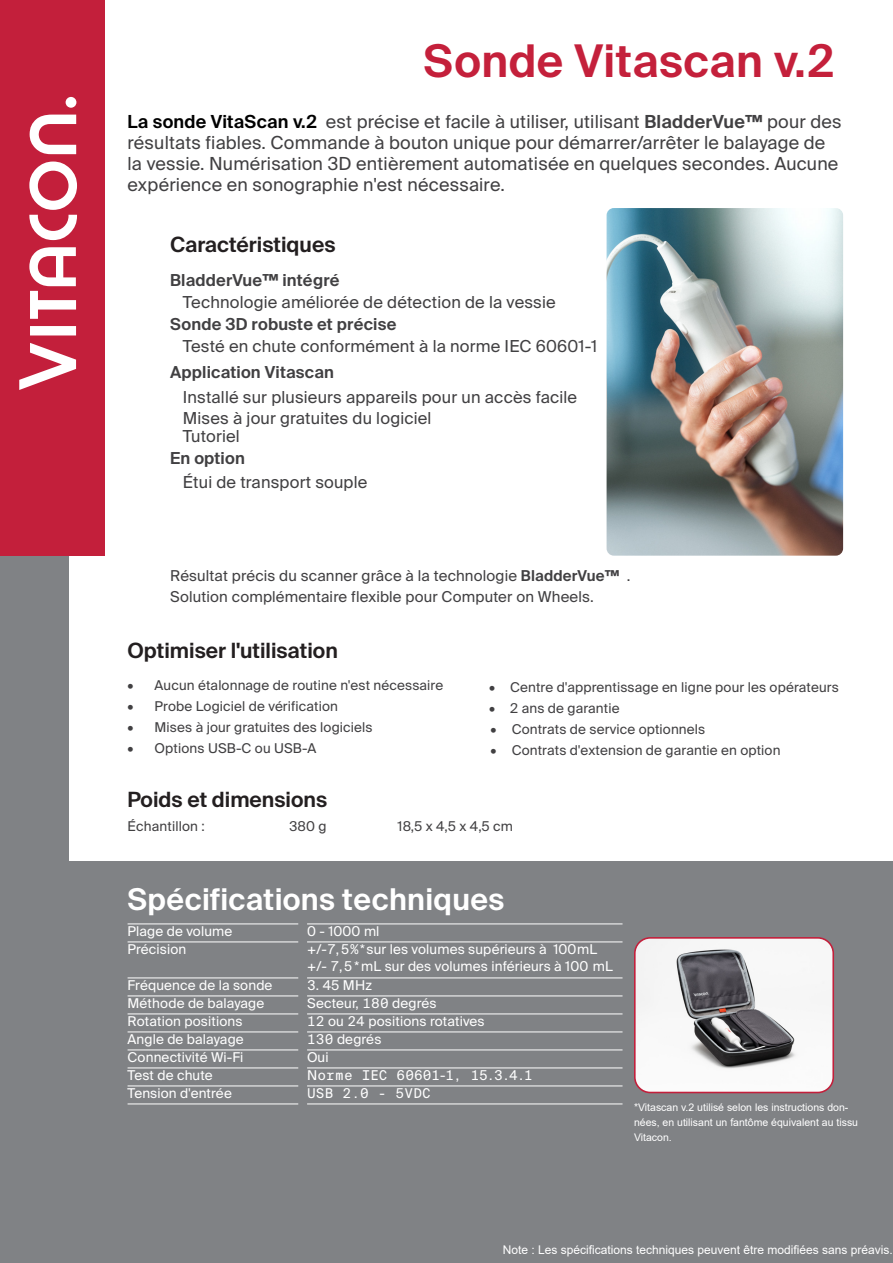
<style>
.page{position:relative;width:893px;height:1263px;background:#fff}
.page>*{position:absolute;margin:0;border:0;box-sizing:border-box;transform-origin:0 0}
.t1{font:600 45px "Suisse Intl";letter-spacing:.01em;color:#c4203b}
.t2{font:600 30px "Suisse Intl";letter-spacing:.01em;color:#fff}
.t3{font:600 21px "Suisse Intl";color:#231f20}
.t4{font:18px/21px "Suisse Intl";letter-spacing:.01em;color:#414042}
.t5{font:16.5px "Suisse Intl";letter-spacing:.01em;color:#414042}
.t6{font:600 16.5px "Suisse Intl";letter-spacing:.01em;color:#414042}
.t7{font:15px "Suisse Intl";letter-spacing:.01em;color:#414042}
.t8{font:13.5px "Suisse Intl";letter-spacing:.01em;color:#414042}
.List_red_7_11pt__10{font:13.5px "Suisse Intl";letter-spacing:.01em;color:#fff}
.List_red_7_11pt__10-2{font:13.5px "Suisse Intl Mono";letter-spacing:.01em;color:#fff}
.t9{font:12px "Arial";color:#fff}
.t10{font:10.5px/15px "Arial";color:#fff}
.s1{font-weight:600;color:#000}
.s2{font-weight:600}
.s3{font-family:"Suisse Intl Mono"}
.s4{font-family:"Suisse Intl"}
</style>
<div class="page">
<div style="left:38px;top:861px;width:855px;height:402px;background:#808285"></div>
<hr style="left:128px;top:924px;width:170px;height:1px;background:#fff">
<hr style="left:128px;top:942px;width:170px;height:1px;background:#fff">
<hr style="left:128px;top:978px;width:170px;height:1px;background:#fff">
<hr style="left:128px;top:996px;width:170px;height:1px;background:#fff">
<hr style="left:128px;top:1014px;width:170px;height:1px;background:#fff">
<hr style="left:128px;top:1032px;width:170px;height:1px;background:#fff">
<hr style="left:128px;top:1050px;width:170px;height:1px;background:#fff">
<hr style="left:128px;top:1068px;width:170px;height:1px;background:#fff">
<hr style="left:128px;top:1086px;width:170px;height:1px;background:#fff">
<hr style="left:128px;top:1104px;width:170px;height:1px;background:#fff">
<hr style="left:307px;top:924px;width:315px;height:1px;background:#fff">
<hr style="left:307px;top:942px;width:315px;height:1px;background:#fff">
<hr style="left:307px;top:978px;width:315px;height:1px;background:#fff">
<hr style="left:307px;top:996px;width:315px;height:1px;background:#fff">
<hr style="left:307px;top:1014px;width:315px;height:1px;background:#fff">
<hr style="left:307px;top:1032px;width:315px;height:1px;background:#fff">
<hr style="left:307px;top:1050px;width:315px;height:1px;background:#fff">
<hr style="left:307px;top:1068px;width:315px;height:1px;background:#fff">
<hr style="left:307px;top:1086px;width:315px;height:1px;background:#fff">
<hr style="left:307px;top:1104px;width:315px;height:1px;background:#fff">
<img style="left:635px;top:940px;width:198px;height:152px">
<div style="left:634px;top:937px;width:200px;height:156px;border:2px solid #c31f3b;border-radius:16px"></div>
<div style="left:0;top:551px;width:69px;height:712px;background:#808285"></div>
<div style="left:0;top:0;width:105px;height:556px;background:#c31f3b"></div>
<div style="left:30px;top:326px;width:46px;height:9px;background:#fff"></div>
<svg style="left:30px;top:115px;width:46px;height:39px"></svg>
<div style="left:66px;top:97px;width:10px;height:11px;background:#fff;border-radius:50%"></div>
<svg style="left:29px;top:247px;width:47px;height:72px"></svg>
<svg style="left:19px;top:343px;width:57px;height:47px"></svg>
<svg style="left:29px;top:162px;width:48px;height:78px"></svg>
<img style="left:607px;top:208px;width:236px;height:348px">
<p class="t1" style="left:423px;top:35px;width:412px">Sonde Vitascan v.2</p>
<p class="t4" style="left:128px;top:111px;width:715px"><span class="s1">La sonde VitaScan v.2</span> est précise et facile à utiliser, utilisant <span class="s2">BladderVue™</span> pour des résultats fiables. Commande à bouton unique pour démarrer/arrêter le balayage de la vessie. Numérisation 3D entièrement automatisée en quelques secondes. Aucune expérience en sonographie n'est nécessaire.</p>
<p class="t3" style="left:170px;top:232px;width:167px">Caractéristiques</p>
<p class="t6" style="left:170px;top:270px;width:171px">BladderVue™ intégré</p>
<p class="t5" style="left:183px;top:293px;width:374px">Technologie améliorée de détection de la vessie</p>
<p class="t6" style="left:170px;top:315px;width:228px">Sonde 3D robuste et précise</p>
<p class="t5" style="left:183px;top:337px;width:416px">Testé en chute conformément à la norme IEC 60601-1</p>
<p class="t6" style="left:170px;top:362px;width:165px">Application Vitascan</p>
<p class="t5" style="left:183px;top:388px;width:396px">Installé sur plusieurs appareils pour un accès facile</p>
<p class="t5" style="left:183px;top:409px;width:250px">Mises à jour gratuites du logiciel</p>
<p class="t5" style="left:183px;top:427px;width:58px">Tutoriel</p>
<p class="t6" style="left:170px;top:449px;width:76px">En option</p>
<p class="t5" style="left:183px;top:473px;width:186px">Étui de transport souple</p>
<p class="t7" style="left:170px;top:567px;width:462px">Résultat précis du scanner grâce à la technologie <span class="s2">BladderVue™</span> .</p>
<p class="t7" style="left:170px;top:588px;width:425px">Solution complémentaire flexible pour Computer on Wheels.</p>
<p class="t3" style="left:128px;top:639px;width:212px">Optimiser l'utilisation</p>
<p class="t8" style="left:128px;top:677px;width:317px">• Aucun étalonnage de routine n'est nécessaire</p>
<p class="t8" style="left:128px;top:698px;width:212px">• Probe Logiciel de vérification</p>
<p class="t8" style="left:128px;top:719px;width:247px">• Mises à jour gratuites des logiciels</p>
<p class="t8" style="left:128px;top:740px;width:190px">• Options USB-C ou USB-A</p>
<p class="t8" style="left:489px;top:679px;width:351px">• Centre d'apprentissage en ligne pour les opérateurs</p>
<p class="t8" style="left:489px;top:700px;width:132px">• 2 ans de garantie</p>
<p class="t8" style="left:490px;top:721px;width:216px">• Contrats de service optionnels</p>
<p class="t8" style="left:490px;top:742px;width:291px">• Contrats d'extension de garantie en option</p>
<p class="t3" style="left:128px;top:787px;width:201px">Poids et dimensions</p>
<p class="t8" style="left:128px;top:818px;width:79px">Échantillon :</p>
<p class="t8" style="left:290px;top:818px;width:39px">380 g</p>
<p class="t8" style="left:398px;top:818px;width:117px">18,5 x 4,5 x 4,5 cm</p>
<p class="t2" style="left:128px;top:882px;width:378px">Spécifications techniques</p>
<p class="List_red_7_11pt__10" style="left:128px;top:923px;width:106px">Plage de volume</p>
<p class="List_red_7_11pt__10" style="left:128px;top:941px;width:60px">Précision</p>
<p class="List_red_7_11pt__10" style="left:128px;top:977px;width:146px">Fréquence de la sonde</p>
<p class="List_red_7_11pt__10" style="left:128px;top:995px;width:138px">Méthode de balayage</p>
<p class="List_red_7_11pt__10" style="left:128px;top:1013px;width:116px">Rotation positions</p>
<p class="List_red_7_11pt__10" style="left:128px;top:1031px;width:118px">Angle de balayage</p>
<p class="List_red_7_11pt__10" style="left:128px;top:1049px;width:117px">Connectivité Wi-Fi</p>
<p class="List_red_7_11pt__10" style="left:128px;top:1067px;width:87px">Test de chute</p>
<p class="List_red_7_11pt__10" style="left:128px;top:1085px;width:106px">Tension d'entrée</p>
<p class="List_red_7_11pt__10" style="left:307px;top:923px;width:74px">0 - 1000 ml</p>
<p class="List_red_7_11pt__10" style="left:307px;top:941px;width:292px">+/-<span class="s3">7,5%*</span>sur les volumes supérieurs à 100mL</p>
<p class="List_red_7_11pt__10" style="left:307px;top:958px;width:307px">+/- <span class="s3">7,5*</span>mL sur des volumes inférieurs à 100 mL</p>
<p class="List_red_7_11pt__10" style="left:307px;top:977px;width:66px"><span class="s3">3</span>. 45 MHz</p>
<p class="List_red_7_11pt__10" style="left:307px;top:995px;width:131px">Secteur, <span class="s3">180</span> degrés</p>
<p class="List_red_7_11pt__10" style="left:307px;top:1013px;width:179px"><span class="s3">12</span> ou <span class="s3">24</span> positions rotatives</p>
<p class="List_red_7_11pt__10" style="left:307px;top:1031px;width:76px"><span class="s3">130</span> degrés</p>
<p class="List_red_7_11pt__10" style="left:307px;top:1049px;width:23px">Oui</p>
<p class="List_red_7_11pt__10-2" style="left:307px;top:1068px;width:227px"><span class="s4">N</span>orme IEC 60601-1, 15.3.4.1</p>
<p class="List_red_7_11pt__10-2" style="left:307px;top:1086px;width:125px">USB 2.0 - 5VDC</p>
<p class="t10" style="left:634px;top:1100px;width:226px">*Vitascan v.2 utilisé selon les instructions don&shy;nées, en utilisant un fantôme équivalent au tissu<br>Vitacon.</p>
<p class="t9" style="left:503px;top:1241px;width:392px">Note : Les spécifications techniques peuvent être modifiées sans préavis.</p>
</div>
